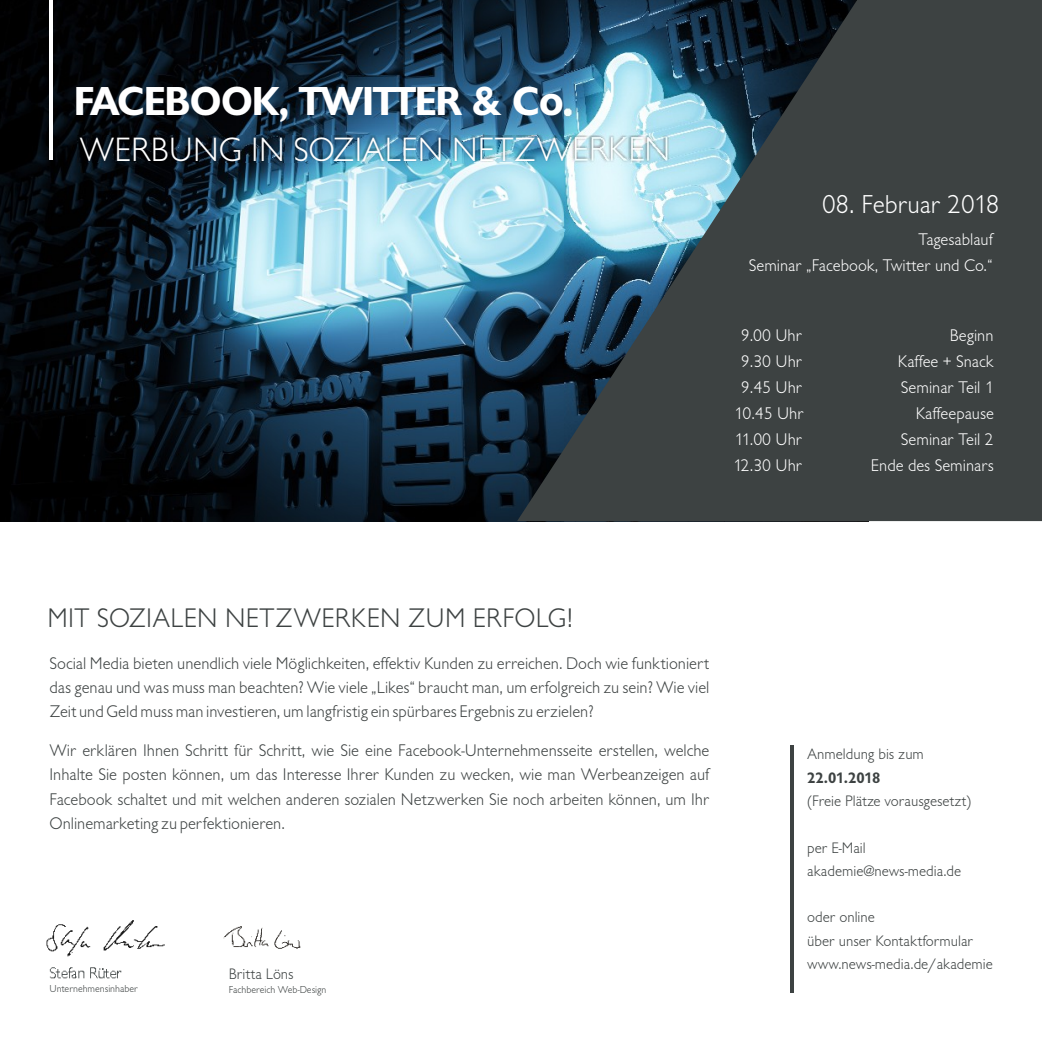
<style>
.page{position:relative;width:1042px;height:1042px;background:#fff}
.page>*{position:absolute;margin:0;border:0;box-sizing:border-box;transform-origin:0 0}
.t1{font:700 38.85px "Chantilly Serial";color:#fff}
.t2{font:300 35px "Chantilly";color:#fff}
.t3{font:300 27.82px "Chantilly";letter-spacing:.005em;color:#3d4242}
.t4{font:300 26.95px "Chantilly";color:#fff}
.t5{font:300 17.5px/24.2px "Chantilly";color:#3d4242;text-align:justify}
.t6{font:300 17.5px/26.1px "Chantilly";color:#fff;text-align:right}
.t7{font:300 15.75px/23.3px "Chantilly";color:#3d4242}
.t8{font:700 15.75px "Chantilly";letter-spacing:-.03em;color:#3d4242}
.t9{font:300 10.5px "Chantilly";color:#3d4242}
</style>
<div class="page">
<img style="left:0;top:0;width:517px;height:521px">
<hr style="left:50px;top:0;width:3px;height:159px;background:#fff">
<img style="left:78px;top:135px;width:439px;height:28px">
<img style="left:46px;top:920px;width:119px;height:59px">
<hr style="left:790px;top:745px;width:3px;height:247px;background:#3d4242">
<svg style="left:517px;top:0;width:525px;height:521px;background:#425258"></svg>
<img style="left:223px;top:926px;width:78px;height:23px">
<h1 class="t1" style="left:74px;top:75px;width:500px">FACEBOOK, TWITTER &amp; Co.</h1>
<h2 class="t2" style="left:79px;top:131px;width:592px">WERBUNG IN SOZIALEN NETZWERKEN</h2>
<h3 class="t4" style="left:822px;top:190px;width:179px">08. Februar 2018</h3>
<p class="t6" style="left:749px;top:227px;width:245px">Tagesablauf<br>Seminar „Facebook, Twitter und Co.“</p>
<p class="t6" style="left:733px;top:322px;width:72px;text-align:center">9.00 Uhr<br>9.30 Uhr<br>9.45 Uhr<br>10.45 Uhr<br>11.00 Uhr<br>12.30 Uhr</p>
<p class="t6" style="left:871px;top:322px;width:124px">Beginn<br>Kaffee + Snack<br>Seminar Teil 1<br>Kaffeepause<br>Seminar Teil 2<br>Ende des Seminars</p>
<h3 class="t3" style="left:47px;top:603px;width:527px">MIT SOZIALEN NETZWERKEN ZUM ERFOLG!</h3>
<p class="t5" style="left:49px;top:651px;width:661px">Social Media bieten unendlich viele Möglichkeiten, effektiv Kunden zu erreichen. Doch wie funktioniert das genau und was muss man beachten? Wie viele „Likes“ braucht man, um erfolgreich zu sein? Wie viel Zeit und Geld muss man investieren, um langfristig ein spürbares Ergebnis zu erzielen?</p>
<p class="t5" style="left:49px;top:739px;width:661px">Wir erklären Ihnen Schritt für Schritt, wie Sie eine Facebook-Unternehmensseite erstellen, welche Inhalte Sie posten können, um das Interesse Ihrer Kunden zu wecken, wie man Werbeanzeigen auf Facebook schaltet und mit welchen anderen sozialen Netzwerken Sie noch arbeiten können, um Ihr Onlinemarketing zu perfektionieren.</p>
<p class="t9" style="left:49px;top:983px;width:90px">Unternehmensinhaber</p>
<p class="t7" style="left:229px;top:962px;width:67px">Britta Löns</p>
<p class="t9" style="left:229px;top:984px;width:99px">Fachbereich Web-Design</p>
<p class="t7" style="left:807px;top:743px;width:118px">Anmeldung bis zum</p>
<p class="t8" style="left:807px;top:769px;width:75px">22.01.2018</p>
<p class="t7" style="left:807px;top:790px;width:166px">(Freie Plätze vorausgesetzt)</p>
<p class="t7" style="left:807px;top:836px;width:156px">per E-Mail akademie@news-media.de</p>
<p class="t7" style="left:807px;top:906px;width:187px">oder online<br>über unser Kontaktformular www.news-media.de/akademie</p>
</div>
